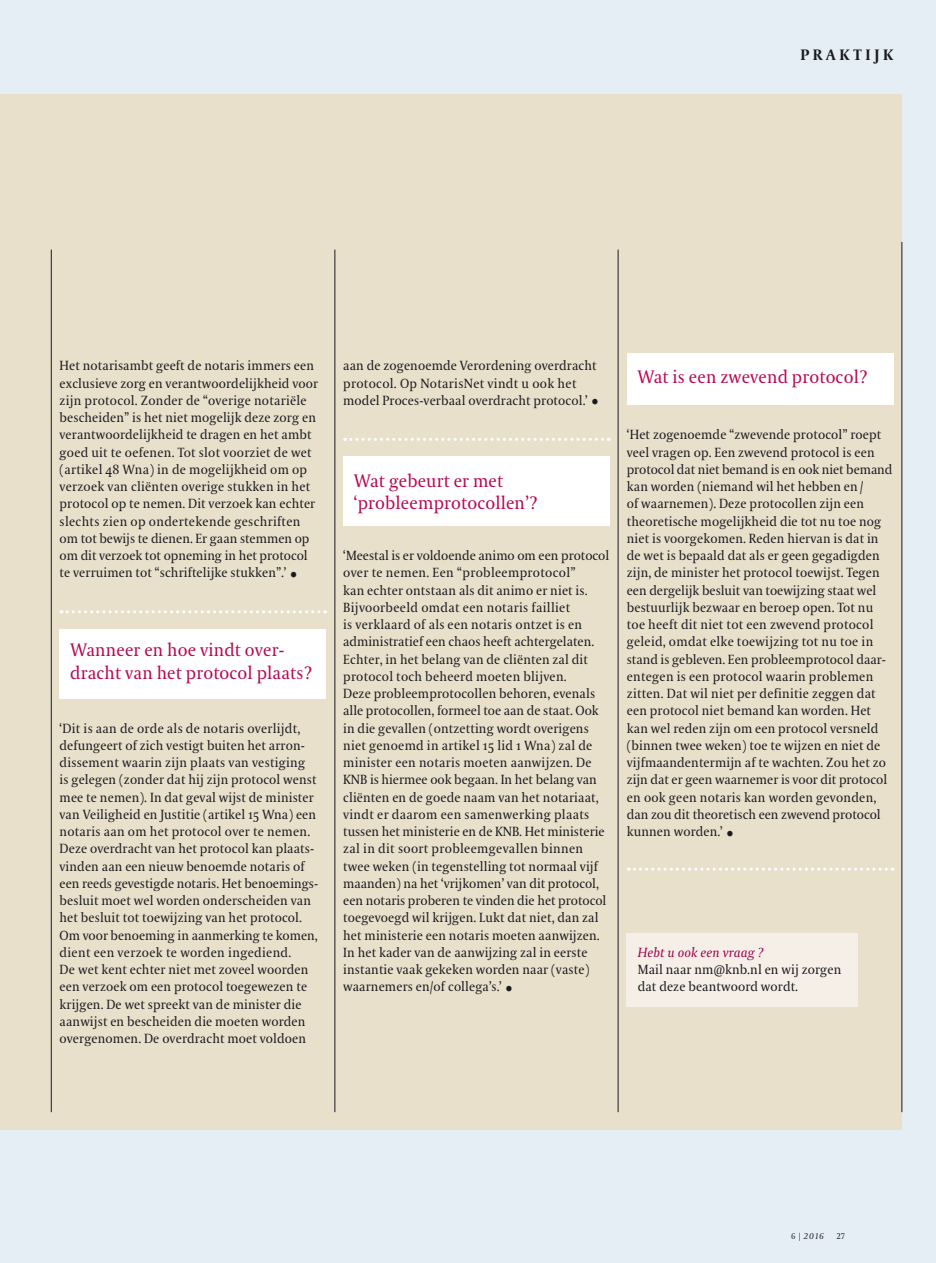
<style>
.page{position:relative;width:936px;height:1263px;background:#fff}
.page>*{position:absolute;margin:0;border:0;box-sizing:border-box;transform-origin:0 0}
.t1{font:18px/22.5px "VPRO Coranto";letter-spacing:.01em;color:#b80852}
.t2{font:700 15px "VPRO Coranto";letter-spacing:.25em;color:#1a1a1f}
.t3{font:13.2px/17.2px "VPRO Coranto";letter-spacing:.01em;color:#1a1a1f}
.t4{font:italic 13.2px "VPRO Coranto";letter-spacing:.01em;color:#9a004b}
.t5{font:italic 8.25px "VPRO Coranto";color:#1a1a1f}
.t6{font:8.25px "VPRO Coranto Cn";color:#1a1a1f}
.s1{font-size:18px}
.s2{font-family:"VPRO Coranto Cn";font-style:normal}
</style>
<div class="page">
<div style="left:0;top:0;width:935px;height:1263px;background:#e5eef5"></div>
<div style="left:0;top:94px;width:901px;height:1035px;background:#e9e0cc"></div>
<hr style="left:51px;top:250px;width:1px;height:862px;background:#1a1a1f">
<hr style="left:334px;top:250px;width:1px;height:862px;background:#1a1a1f">
<hr style="left:617px;top:250px;width:1px;height:862px;background:#1a1a1f">
<hr style="left:901px;top:242px;width:1px;height:870px;background:#1a1a1f">
<div style="left:343px;top:457px;width:266px;height:69px;background:#fff"></div>
<div style="left:626px;top:353px;width:267px;height:52px;background:#fff"></div>
<div style="left:60px;top:629px;width:266px;height:69px;background:#fff"></div>
<div style="left:626px;top:933px;width:231px;height:74px;background:#f5efe8"></div>
<svg style="left:61px;top:610px;width:264px;height:3px"></svg>
<svg style="left:344px;top:438px;width:265px;height:3px"></svg>
<svg style="left:628px;top:868px;width:264px;height:3px"></svg>
<p class="t2" style="left:800px;top:45px;width:93px">Praktijk</p>
<p class="t3" style="left:60px;top:357px;width:260px">Het notarisambt geeft de notaris immers een exclusieve zorg en verantwoordelijkheid voor zijn protocol. Zonder de “overige notariële bescheiden” is het niet mogelijk deze zorg en verantwoordelijkheid te dragen en het ambt goed uit te oefenen. Tot slot voorziet de wet (artikel 48 Wna) in de mogelijkheid om op verzoek van cliënten overige stukken in het protocol op te nemen. Dit verzoek kan echter slechts zien op ondertekende geschriften om tot bewijs te dienen. Er gaan stemmen op om dit verzoek tot opneming in het protocol te verruimen tot “schriftelijke stukken”.’ <span class="s1">•</span></p>
<p class="t3" style="left:343px;top:357px;width:258px">aan de zogenoemde Verordening overdracht protocol. Op NotarisNet vindt u ook het model Proces-verbaal overdracht protocol.’ <span class="s1">•</span></p>
<h1 class="t1" style="left:354px;top:469px;width:185px">Wat gebeurt er met ‘probleemprotocollen’?</h1>
<p class="t3" style="left:343px;top:547px;width:267px">‘Meestal is er voldoende animo om een protocol over te nemen. Een “probleemprotocol”<br>kan echter ontstaan als dit animo er niet is.<br>Bijvoorbeeld omdat een notaris failliet<br>is verklaard of als een notaris ontzet is en administratief een chaos heeft achtergelaten.<br>Echter, in het belang van de cliënten zal dit protocol toch beheerd moeten blijven.<br>Deze probleemprotocollen behoren, evenals alle protocollen, formeel toe aan de staat. Ook in die gevallen (ontzetting wordt overigens niet genoemd in artikel 15 lid 1 Wna) zal de minister een notaris moeten aanwijzen. De KNB is hiermee ook begaan. In het belang van cliënten en de goede naam van het notariaat, vindt er daarom een samenwerking plaats tussen het ministerie en de KNB. Het ministerie zal in dit soort probleemgevallen binnen twee weken (in tegenstelling tot normaal vijf maanden) na het ‘vrijkomen’ van dit protocol, een notaris proberen te vinden die het protocol toegevoegd wil krijgen. Lukt dat niet, dan zal het ministerie een notaris moeten aanwijzen.<br>In het kader van de aanwijzing zal in eerste instantie vaak gekeken worden naar (vaste) waarnemers en/of collega’s.’ <span class="s1">•</span></p>
<h1 class="t1" style="left:70px;top:639px;width:243px">Wanneer en hoe vindt over&shy;dracht van het protocol plaats?</h1>
<p class="t3" style="left:60px;top:719px;width:260px">‘Dit is aan de orde als de notaris overlijdt, defungeert of zich vestigt buiten het arron&shy;dissement waarin zijn plaats van vestiging<br>is gelegen (zonder dat hij zijn protocol wenst mee te nemen). In dat geval wijst de minister van Veiligheid en Justitie (artikel 15 Wna) een notaris aan om het protocol over te nemen.<br>Deze overdracht van het protocol kan plaats&shy;vinden aan een nieuw benoemde notaris of een reeds gevestigde notaris. Het benoemings&shy;besluit moet wel worden onderscheiden van het besluit tot toewijzing van het protocol.<br>Om voor benoeming in aanmerking te komen, dient een verzoek te worden ingediend.<br>De wet kent echter niet met zoveel woorden een verzoek om een protocol toegewezen te krijgen. De wet spreekt van de minister die aanwijst en bescheiden die moeten worden overgenomen. De overdracht moet voldoen</p>
<h1 class="t1" style="left:637px;top:366px;width:231px">Wat is een zwevend protocol?</h1>
<p class="t3" style="left:626px;top:426px;width:267px">‘Het zogenoemde “zwevende protocol” roept veel vragen op. Een zwevend protocol is een protocol dat niet bemand is en ook niet bemand kan worden (niemand wil het hebben en /<br>of waarnemen). Deze protocollen zijn een theoretische mogelijkheid die tot nu toe nog niet is voorgekomen. Reden hiervan is dat in de wet is bepaald dat als er geen gegadigden zijn, de minister het protocol toewijst. Tegen een dergelijk besluit van toewijzing staat wel bestuurlijk bezwaar en beroep open. Tot nu toe heeft dit niet tot een zwevend protocol geleid, omdat elke toewijzing tot nu toe in stand is gebleven. Een probleemprotocol daar&shy;entegen is een protocol waarin problemen zitten. Dat wil niet per definitie zeggen dat een protocol niet bemand kan worden. Het kan wel reden zijn om een protocol versneld (binnen twee weken) toe te wijzen en niet de vijfmaandentermijn af te wachten. Zou het zo zijn dat er geen waarnemer is voor dit protocol en ook geen notaris kan worden gevonden, dan zou dit theoretisch een zwevend protocol kunnen worden.’ <span class="s1">•</span></p>
<p class="t4" style="left:637px;top:944px;width:127px">Hebt u ook een vraag ?</p>
<p class="t3" style="left:637px;top:961px;width:205px">Mail naar nm@knb.nl en wij zorgen dat deze beantwoord wordt.</p>
<p class="t5" style="left:791px;top:1231px;width:34px"><span class="s2">6 |</span> 2016</p>
<p class="t6" style="left:836px;top:1231px;width:10px">27</p>
</div>
